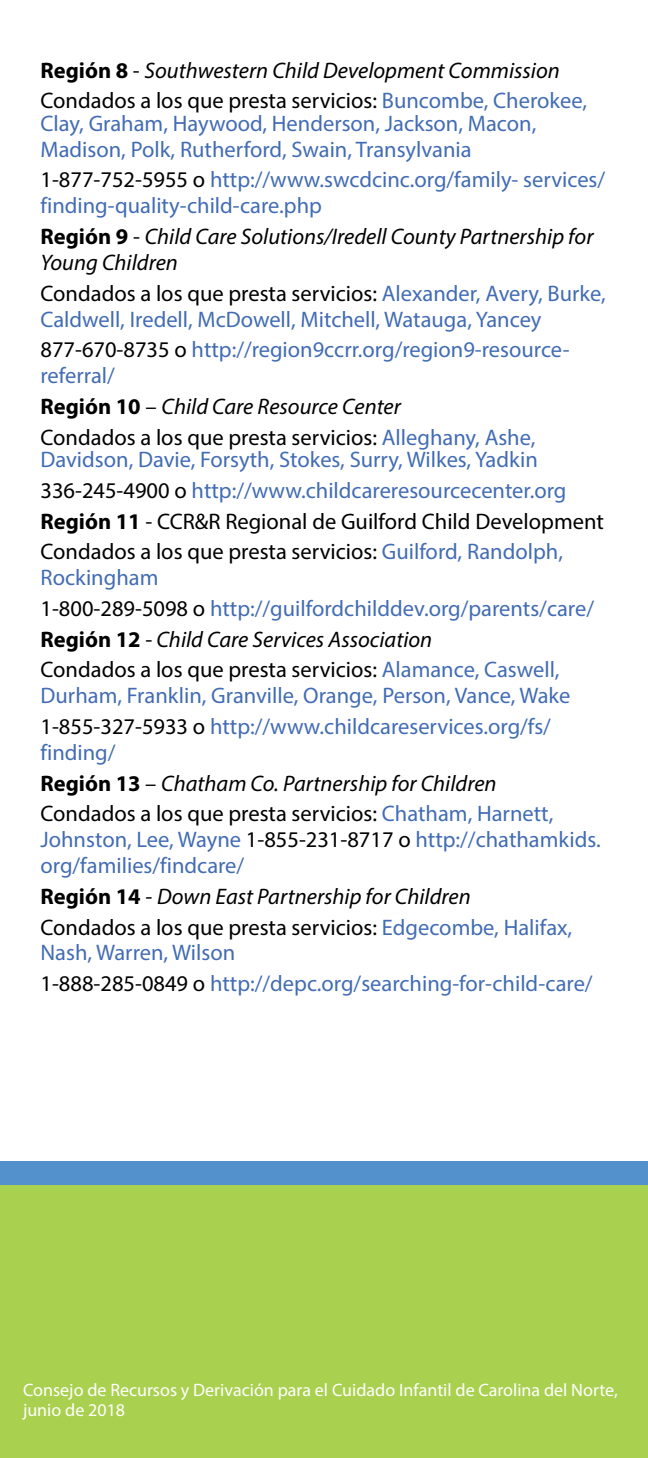
<style>
.page{position:relative;width:648px;height:1458px;background:#fff}
.page>*{position:absolute;margin:0;border:0;box-sizing:border-box;transform-origin:0 0}
.t1{font:22.5px/30.8px "Myriad Pro";color:#426cb4}
.t2{font:22.5px/30.8px "Myriad Pro";color:#000}
.t3{font:italic 22.5px/30.8px "Myriad Pro";color:#000}
.t4{font:18px/20.2px "Myriad Pro";color:#fff}
.s1{font-weight:700;font-style:normal}
.s2{font-style:normal}
.s3{font-style:normal;color:#426cb4}
.s4{color:#000}
.s5{font-weight:700}
.s6{font-style:italic}
.s7{color:#426cb4}
.s8{font-weight:700;color:#000}
.s9{font-style:italic;color:#000}
</style>
<div class="page">
<div style="left:0;top:1185px;width:648px;height:273px;background:#aad050"></div>
<div style="left:0;top:1162px;width:648px;height:23px;background:#5391cd"></div>
<p class="t3" style="left:40px;top:54px;width:548px"><span class="s1">Región 8</span> <span class="s2">-</span> Southwestern Child Development Commission<br><span class="s2">Condados a los que presta servicios:</span> <span class="s3">Buncombe, Cherokee,</span></p>
<p class="t1" style="left:40px;top:110px;width:497px;line-height:25.9px">Clay, Graham, Haywood, Henderson, Jackson, Macon,<br>Madison, Polk, Rutherford, Swain, Transylvania</p>
<p class="t1" style="left:40px;top:167px;width:566px;line-height:25.9px"><span class="s4">1-877-752-5955 o</span> http://www.swcdcinc.org/family- services/ finding-quality-child-care.php</p>
<p class="t3" style="left:40px;top:223px;width:555px;line-height:25.9px"><span class="s1">Región 9</span> <span class="s2">-</span> Child Care Solutions/Iredell County Partnership for<br>Young Children</p>
<p class="t1" style="left:40px;top:280px;width:567px;line-height:25.9px"><span class="s4">Condados a los que presta servicios:</span> Alexander, Avery, Burke,<br>Caldwell, Iredell, McDowell, Mitchell, Watauga, Yancey</p>
<p class="t1" style="left:40px;top:336px;width:531px;line-height:25.9px"><span class="s4">877-670-8735 o</span> http://region9ccrr.org/region9-resource&shy;referral/</p>
<p class="t2" style="left:40px;top:391px;width:496px"><span class="s5">Región 10</span> – <span class="s6">Child Care Resource Center<br></span>Condados a los que presta servicios: <span class="s7">Alleghany, Ashe,</span></p>
<p class="t1" style="left:40px;top:444px;width:565px">Davidson, Davie, Forsyth, Stokes, Surry, Wilkes, Yadkin <span class="s4">336-245-4900 o</span> http://www.childcareresourcecenter.org <span class="s8">Región 11</span> <span class="s4">- CCR&amp;R Regional de Guilford Child Development Condados a los que presta servicios:</span> Guilford, Randolph,</p>
<p class="t1" style="left:40px;top:562px;width:555px">Rockingham<br><span class="s4">1-800-289-5098 o</span> http://guilfordchilddev.org/parents/care/ <span class="s8">Región 12</span> <span class="s4">-</span> <span class="s9">Child Care Services Association<br></span><span class="s4">Condados a los que presta servicios:</span> Alamance, Caswell,</p>
<p class="t1" style="left:40px;top:680px;width:531px">Durham, Franklin, Granville, Orange, Person, Vance, Wake<br><span class="s4">1-855-327-5933 o</span> http://www.childcareservices.org/fs/</p>
<p class="t2" style="left:40px;top:737px;width:514px"><span class="s7">finding/<br></span><span class="s5">Región 13</span> – <span class="s6">Chatham Co. Partnership for Children<br></span>Condados a los que presta servicios: <span class="s7">Chatham, Harnett,</span></p>
<p class="t1" style="left:40px;top:826px;width:562px;line-height:25.9px">Johnston, Lee, Wayne <span class="s4">1-855-231-8717 o</span> http://chathamkids. org/families/findcare/</p>
<p class="t2" style="left:40px;top:881px;width:533px"><span class="s5">Región 14</span> - <span class="s6">Down East Partnership for Children<br></span>Condados a los que presta servicios: <span class="s7">Edgecombe, Halifax,</span></p>
<p class="t1" style="left:40px;top:937px;width:554px">Nash, Warren, Wilson<br><span class="s4">1-888-285-0849 o</span> http://depc.org/searching-for-child-care/</p>
<p class="t4" style="left:23px;top:1379px;width:596px">Consejo de Recursos y Derivación para el Cuidado Infantil de Carolina del Norte, junio de 2018</p>
</div>
